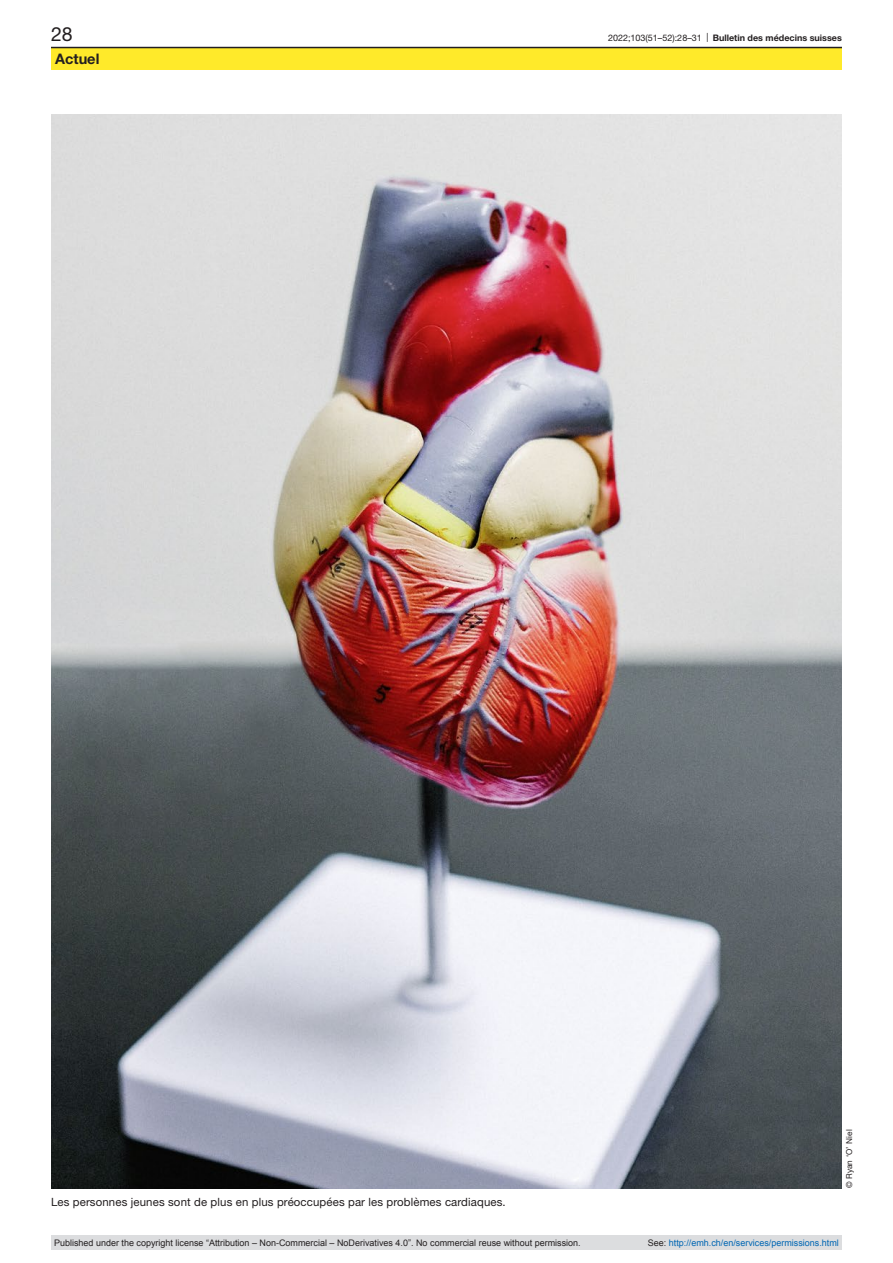
<style>
.page{position:relative;width:893px;height:1263px;background:#fff}
.page>*{position:absolute;margin:0;border:0;box-sizing:border-box;transform-origin:0 0}
.t1{font:19.5px "Helvetica Neue LT Pro";color:#231f20}
.t2{font:700 14.55px "Helvetica Neue LT Pro";color:#231f20}
.figure-caption{font:11.4px "Helvetica Neue LT Pro";letter-spacing:.01em;color:#231f20}
.t3{font:9px "Arial";color:#231f20}
.t4{font:700 9px "Helvetica Neue LT Pro";color:#231f20}
.t5{font:9px "Arial";color:#0066b3}
.credits{font:8.25px "Helvetica Neue LT Pro";letter-spacing:.01em;color:#231f20}
.s1{font-weight:400}
.s2{color:#231f20}
</style>
<div class="page">
<img style="left:51px;top:115px;width:791px;height:1073px">
<div style="left:51px;top:47px;width:791px;height:23px;background:#ffea2a"></div>
<hr style="left:51px;top:47px;width:791px;height:1px;background:#231f20">
<div style="left:51px;top:1235px;width:791px;height:15px;background:#dcdddf"></div>
<h1 class="t1" style="left:51px;top:22px;width:23px">28</h1>
<p class="t4" style="left:608px;top:32px;width:235px"><span class="s1">2022;103(51–52):28–31 |</span> Bulletin des médecins suisses</p>
<h2 class="t2" style="left:55px;top:49px;width:46px">Actuel</h2>
<p class="figure-caption" style="left:51px;top:1195px;width:456px">Les personnes jeunes sont de plus en plus préoccupées par les problèmes cardiaques.</p>
<p class="credits" style="left:844px;top:1188px;width:60px;rotate:-90deg">© Ryan ‘O’ Niel</p>
<p class="t3" style="left:54px;top:1237px;width:528px">Published under the copyright license “Attribution – Non-Commercial – NoDerivatives 4.0”. No commercial reuse without permission.</p>
<p class="t5" style="left:648px;top:1237px;width:193px"><span class="s2">See:</span> http://emh.ch/en/services/permissions.html</p>
</div>
